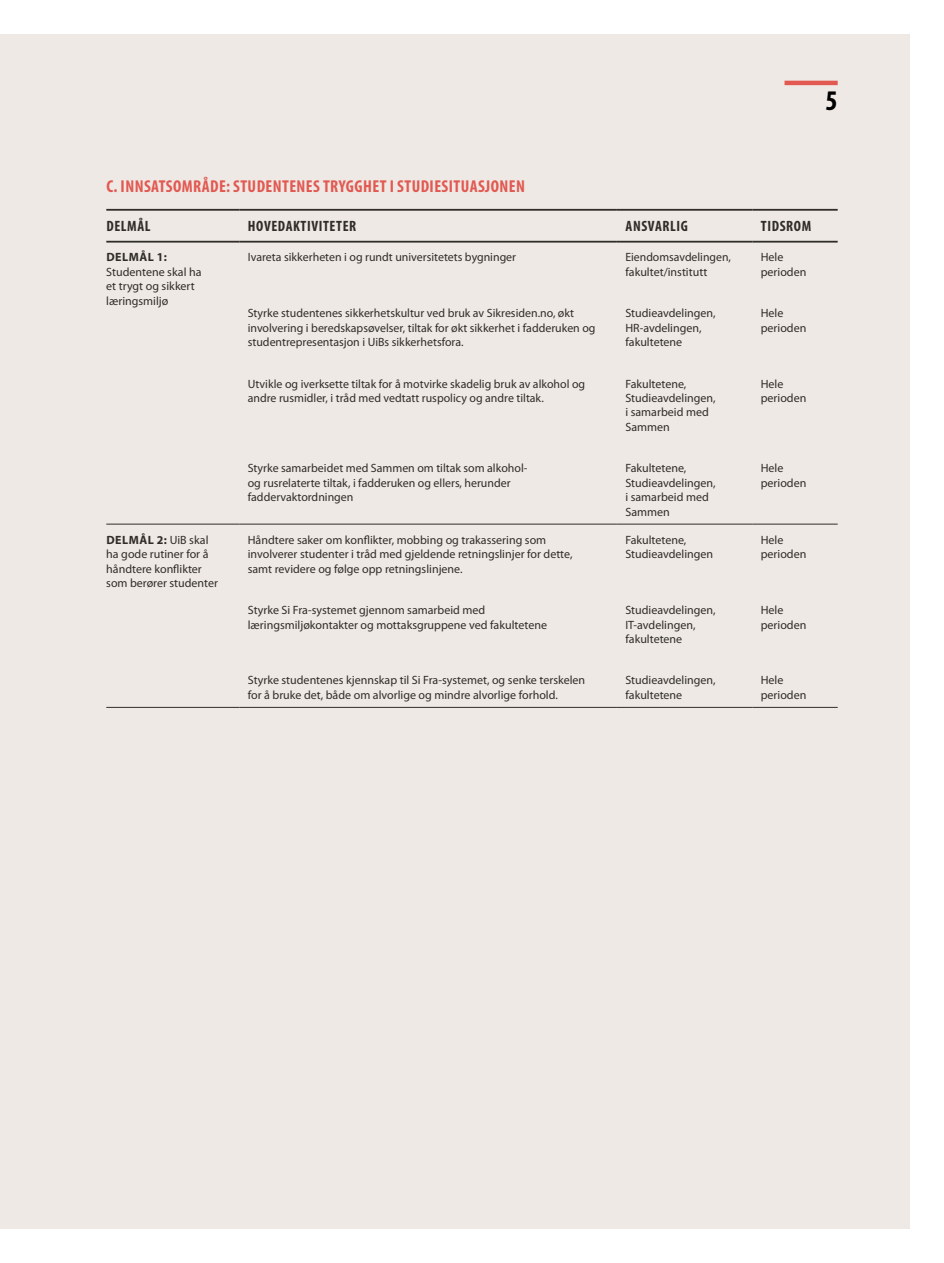
<style>
.page{position:relative;width:944px;height:1263px;background:#fff}
.page>*{position:absolute;margin:0;border:0;box-sizing:border-box;transform-origin:0 0}
.Sidetall{font:700 condensed 28.5px "Myriad Pro";color:#000}
.TITLER_TIL_TABELLER{font:700 condensed 17.25px "Myriad Pro";letter-spacing:.025em;color:#e25952}
.INNDELING_TABELL{font:700 condensed 15px "Myriad Pro";letter-spacing:.04em;color:#302c28}
.Tekst_i_tabell{font:12px/14.4px "Myriad Pro";color:#302c28}
.s1{font-weight:700}
</style>
<div class="page">
<div style="left:0;top:34px;width:910px;height:1195px;background:#eee9e4"></div>
<hr style="left:784px;top:81px;width:54px;height:4px;background:#e25952">
<hr style="left:106px;top:209px;width:133px;height:2px;background:#302c28">
<hr style="left:239px;top:209px;width:378px;height:2px;background:#302c28">
<hr style="left:617px;top:209px;width:135px;height:2px;background:#302c28">
<hr style="left:752px;top:209px;width:86px;height:2px;background:#302c28">
<hr style="left:106px;top:241px;width:133px;height:2px;background:#302c28">
<hr style="left:239px;top:241px;width:378px;height:2px;background:#302c28">
<hr style="left:617px;top:241px;width:135px;height:2px;background:#302c28">
<hr style="left:752px;top:241px;width:86px;height:2px;background:#302c28">
<hr style="left:106px;top:524px;width:133px;height:1px;background:#302c28">
<hr style="left:239px;top:524px;width:378px;height:1px;background:#302c28">
<hr style="left:617px;top:524px;width:135px;height:1px;background:#302c28">
<hr style="left:752px;top:524px;width:86px;height:1px;background:#302c28">
<hr style="left:106px;top:707px;width:133px;height:1px;background:#302c28">
<hr style="left:239px;top:707px;width:378px;height:1px;background:#302c28">
<hr style="left:617px;top:707px;width:135px;height:1px;background:#302c28">
<hr style="left:752px;top:707px;width:86px;height:1px;background:#302c28">
<p class="Sidetall" style="left:825px;top:83px;width:14px">5</p>
<p class="TITLER_TIL_TABELLER" style="left:106px;top:175px;width:420px">C. INNSATSOMRÅDE: STUDENTENES TRYGGHET I STUDIESITUASJONEN</p>
<p class="INNDELING_TABELL" style="left:106px;top:217px;width:46px">DELMÅL</p>
<p class="INNDELING_TABELL" style="left:248px;top:217px;width:110px">HOVEDAKTIVITETER</p>
<p class="INNDELING_TABELL" style="left:626px;top:217px;width:64px">ANSVARLIG</p>
<p class="INNDELING_TABELL" style="left:761px;top:217px;width:52px">TIDSROM</p>
<p class="Tekst_i_tabell" style="left:106px;top:250px;width:97px"><span class="s1">DELMÅL 1:<br></span>Studentene skal ha et trygt og sikkert læringsmiljø</p>
<p class="Tekst_i_tabell" style="left:248px;top:250px;width:270px">Ivareta sikkerheten i og rundt universitetets bygninger</p>
<p class="Tekst_i_tabell" style="left:248px;top:306px;width:349px">Styrke studentenes sikkerhetskultur ved bruk av Sikresiden.no, økt involvering i beredskapsøvelser, tiltak for økt sikkerhet i fadderuken og studentrepresentasjon i UiBs sikkerhetsfora.</p>
<p class="Tekst_i_tabell" style="left:248px;top:376px;width:339px">Utvikle og iverksette tiltak for å motvirke skadelig bruk av alkohol og andre rusmidler, i tråd med vedtatt ruspolicy og andre tiltak.</p>
<p class="Tekst_i_tabell" style="left:625px;top:250px;width:107px">Eiendomsavdelingen, fakultet/institutt</p>
<p class="Tekst_i_tabell" style="left:625px;top:306px;width:92px">Studieavdelingen,<br>HR-avdelingen, fakultetene</p>
<p class="Tekst_i_tabell" style="left:625px;top:376px;width:92px">Fakultetene,<br>Studieavdelingen, i samarbeid med<br>Sammen</p>
<p class="Tekst_i_tabell" style="left:625px;top:461px;width:92px">Fakultetene,<br>Studieavdelingen, i samarbeid med<br>Sammen</p>
<p class="Tekst_i_tabell" style="left:761px;top:250px;width:47px">Hele perioden</p>
<p class="Tekst_i_tabell" style="left:761px;top:306px;width:47px">Hele perioden</p>
<p class="Tekst_i_tabell" style="left:761px;top:376px;width:47px">Hele perioden</p>
<p class="Tekst_i_tabell" style="left:248px;top:461px;width:281px">Styrke samarbeidet med Sammen om tiltak som alkohol&shy;og rusrelaterte tiltak, i fadderuken og ellers, herunder faddervaktordningen</p>
<p class="Tekst_i_tabell" style="left:761px;top:461px;width:47px">Hele perioden</p>
<p class="Tekst_i_tabell" style="left:106px;top:532px;width:113px"><span class="s1">DELMÅL 2:</span> UiB skal ha gode rutiner for å håndtere konflikter som berører studenter</p>
<p class="Tekst_i_tabell" style="left:248px;top:532px;width:326px">Håndtere saker om konflikter, mobbing og trakassering som involverer studenter i tråd med gjeldende retningslinjer for dette, samt revidere og følge opp retningslinjene.</p>
<p class="Tekst_i_tabell" style="left:248px;top:603px;width:301px">Styrke Si Fra-systemet gjennom samarbeid med læringsmiljøkontakter og mottaksgruppene ved fakultetene</p>
<p class="Tekst_i_tabell" style="left:248px;top:673px;width:339px">Styrke studentenes kjennskap til Si Fra-systemet, og senke terskelen for å bruke det, både om alvorlige og mindre alvorlige forhold.</p>
<p class="Tekst_i_tabell" style="left:625px;top:532px;width:89px">Fakultetene,<br>Studieavdelingen</p>
<p class="Tekst_i_tabell" style="left:625px;top:603px;width:92px">Studieavdelingen,<br>IT-avdelingen, fakultetene</p>
<p class="Tekst_i_tabell" style="left:625px;top:673px;width:92px">Studieavdelingen, fakultetene</p>
<p class="Tekst_i_tabell" style="left:761px;top:532px;width:47px">Hele perioden</p>
<p class="Tekst_i_tabell" style="left:761px;top:603px;width:47px">Hele perioden</p>
<p class="Tekst_i_tabell" style="left:761px;top:673px;width:47px">Hele perioden</p>
</div>
